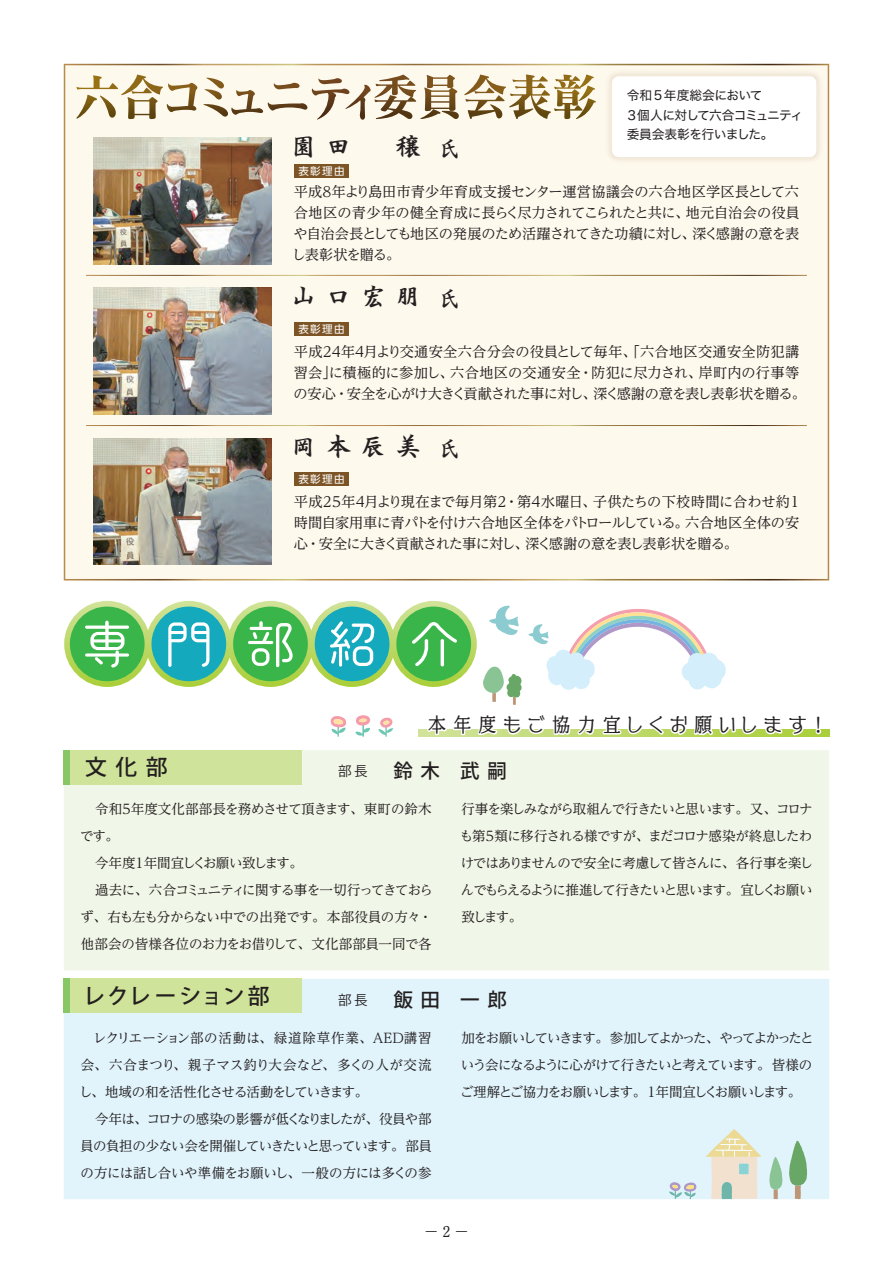
<style>
.page{position:relative;width:893px;height:1263px;background:#fff}
.page>*{position:absolute;margin:0;border:0;box-sizing:border-box;transform-origin:0 0}
.t1{font:50.55px "Kinuta Maru Maru GA Lr Std N R";letter-spacing:.62em;color:#fff}
.t2{font:700 25.2px "DFPAS Kai Sho CID";letter-spacing:.39em;color:#231f20}
.t3{font:500 21.75px "Koz Go Pro";letter-spacing:.1em;color:#231f20}
.t4{font:500 21.75px "Koz Go Pro";letter-spacing:.13em;color:#231f20}
.t5{font:19.65px "VDL AD Min Regular";letter-spacing:.385em;color:#231f20;scale:.9 1}
.t6{font:500 19.5px "Koz Go Pro";letter-spacing:.4em;color:#231f20}
.t7{font:700 15px "Futo Min A101 Pro";color:#231f20}
.t8{font:14.25px/21px "UD Reimin Pr 6 N";letter-spacing:-.045em;color:#231f20;text-align:justify}
.t9{font:14.25px/21px "UD Reimin Pr 6 N";letter-spacing:-.015em;color:#231f20}
.t10{font:13.5px/27px "UD Reimin Pr 6 N";letter-spacing:-.065em;color:#231f20;text-align:justify}
.t11{font:13.5px "UD Reimin Pr 6 N";letter-spacing:-.03em;color:#231f20}
.t12{font:13.5px "UD Reimin Pr 6 N";letter-spacing:-.02em;color:#231f20}
.t13{font:13.5px "UD Reimin Pr 6 N";letter-spacing:-.015em;color:#231f20}
.t14{font:13.5px "UD Reimin Pr 6 N";letter-spacing:-.14em;color:#231f20}
.t15{font:13.5px "Koz Go Pr 6 N";color:#231f20}
.t16{font:12.75px/19.5px "Hira Kaku Pro N W4";letter-spacing:-.045em;color:#231f20}
.t17{font:10.5px "UD Shin Go Pr 6";letter-spacing:.13em;color:#fff}
.s1{font-weight:600;font-size:23.55px}
</style>
<div class="page">
<div style="left:64px;top:979px;width:765px;height:220px;background:#e1f4fc"></div>
<div style="left:64px;top:750px;width:765px;height:220px;background:#f1f7e8"></div>
<div style="left:146px;top:601px;width:86px;height:86px;border:11px solid #fff;border-radius:50%"></div>
<div style="left:151px;top:606px;width:75px;height:75px;background:#15a9bd;border-radius:50%"></div>
<div style="left:227px;top:601px;width:87px;height:86px;border:11px solid #fff;border-radius:50%"></div>
<div style="left:233px;top:606px;width:75px;height:75px;background:#3ab54a;border-radius:50%"></div>
<div style="left:309px;top:601px;width:86px;height:86px;border:11px solid #fff;border-radius:50%"></div>
<div style="left:315px;top:606px;width:74px;height:75px;background:#15a9bd;border-radius:50%"></div>
<div style="left:391px;top:601px;width:86px;height:86px;border:11px solid #fff;border-radius:50%"></div>
<div style="left:396px;top:606px;width:75px;height:75px;background:#3ab54a;border-radius:50%"></div>
<div style="left:64px;top:601px;width:86px;height:86px;border:11px solid #fff;border-radius:50%"></div>
<div style="left:70px;top:606px;width:75px;height:75px;background:#3ab54a;border-radius:50%"></div>
<svg style="left:418px;top:729px;width:411px;height:8px"></svg>
<div style="left:816px;top:715px;width:5px;height:15px;border:3px solid #fff"></div>
<svg style="left:816px;top:728px;width:5px;height:6px"></svg>
<svg style="left:356px;top:715px;width:14px;height:22px"></svg>
<svg style="left:331px;top:716px;width:15px;height:21px"></svg>
<svg style="left:378px;top:718px;width:15px;height:19px"></svg>
<svg style="left:425px;top:601px;width:384px;height:136px"></svg>
<div style="left:64px;top:64px;width:765px;height:516px;background:#fef9ed"></div>
<img style="left:557px;top:64px;width:272px;height:148px">
<div style="left:612px;top:76px;width:204px;height:81px;background:#fff;border-radius:6px"></div>
<svg style="left:77px;top:75px;width:120px;height:44px;background:#dcd0b5"></svg>
<svg style="left:203px;top:75px;width:392px;height:45px;background:#d6c9b2"></svg>
<hr style="left:86px;top:275px;width:721px;height:1px;background:#fff">
<hr style="left:86px;top:425px;width:721px;height:1px;background:#fff">
<img style="left:94px;top:138px;width:177px;height:127px">
<div style="left:294px;top:164px;width:55px;height:14px;background:#7c5426"></div>
<img style="left:94px;top:288px;width:177px;height:127px">
<div style="left:294px;top:322px;width:55px;height:14px;background:#7c5426"></div>
<img style="left:94px;top:438px;width:177px;height:127px">
<div style="left:294px;top:472px;width:55px;height:14px;background:#7c5426"></div>
<div style="left:64px;top:750px;width:238px;height:34px;background:#d0e39a"></div>
<div style="left:64px;top:750px;width:6px;height:34px;background:#87c765"></div>
<div style="left:64px;top:979px;width:238px;height:34px;background:#d0e39a"></div>
<div style="left:64px;top:979px;width:6px;height:34px;background:#87c765"></div>
<svg style="left:706px;top:1129px;width:55px;height:71px;background:#e4e4d3"></svg>
<svg style="left:789px;top:1141px;width:18px;height:58px"></svg>
<svg style="left:769px;top:1157px;width:13px;height:42px"></svg>
<svg style="left:669px;top:1182px;width:27px;height:17px"></svg>
<h2 class="t2" style="left:291px;top:133px;width:171px">園田　穣 <span class="s1">氏</span></h2>
<p class="t17" style="left:298px;top:162px;width:48px">表彰理由</p>
<p class="t16" style="left:626px;top:85px;width:179px">令和5年度総会において<br>３個人に対して六合コミュニティ委員会表彰を行いました。</p>
<p class="t8" style="left:292px;top:180px;width:510px">平成８年より島田市青少年育成支援センター運営協議会の六合地区学区長として六合地区の青少年の健全育成に長らく尽力されてこられたと共に、地元自治会の役員や自治会長としても地区の発展のため活躍されてきた功績に対し、深く感謝の意を表し表彰状を贈る。</p>
<h2 class="t2" style="left:291px;top:283px;width:171px">山口宏朋 <span class="s1">氏</span></h2>
<p class="t17" style="left:298px;top:320px;width:48px">表彰理由</p>
<p class="t9" style="left:294px;top:341px;width:514px">平成２４年４月より交通安全六合分会の役員として毎年、「六合地区交通安全防犯講習会」に積極的に参加し、六合地区の交通安全・防犯に尽力され、岸町内の行事等の安心・安全を心がけ大きく貢献された事に対し、深く感謝の意を表し表彰状を贈る。</p>
<h2 class="t2" style="left:291px;top:433px;width:171px">岡本辰美 <span class="s1">氏</span></h2>
<p class="t17" style="left:298px;top:470px;width:48px">表彰理由</p>
<p class="t8" style="left:294px;top:491px;width:510px;text-align:left">平成２５年４月より現在まで毎月第２・第４水曜日、子供たちの下校時間に合わせ約１時間自家用車に青パトを付け六合地区全体をパトロールしている。六合地区全体の安心・安全に大きく貢献された事に対し、深く感謝の意を表し表彰状を贈る。</p>
<h1 class="t1" style="left:82px;top:612px;width:379px">専門部紹介</h1>
<h3 class="t4" style="left:85px;top:753px;width:84px">文化部</h3>
<h3 class="t5" style="left:428px;top:710px;width:445px">本年度もご協力宜しくお願いします！</h3>
<p class="t15" style="left:338px;top:763px;width:31px">部長</p>
<h3 class="t6" style="left:393px;top:759px;width:115px">鈴木 武嗣</h3>
<p class="t13" style="left:95px;top:798px;width:338px">令和５年度文化部部長を務めさせて頂きます、東町の鈴木</p>
<p class="t10" style="left:80px;top:822px;width:40px">です。</p>
<p class="t14" style="left:95px;top:852px;width:209px">今年度１年間宜しくお願い致します。</p>
<p class="t10" style="left:95px;top:876px;width:339px">過去に、六合コミュニティに関する事を一切行ってきておら</p>
<p class="t11" style="left:80px;top:906px;width:353px">ず、右も左も分からない中での出発です。本部役員の方々・</p>
<p class="t12" style="left:81px;top:933px;width:352px">他部会の皆様各位のお力をお借りして、文化部部員一同で各</p>
<p class="t10" style="left:460px;top:795px;width:355px">行事を楽しみながら取組んで行きたいと思います。又、コロナも第５類に移行される様ですが、まだコロナ感染が終息したわけではありませんので安全に考慮して皆さんに、各行事を楽しんでもらえるように推進して行きたいと思います。宜しくお願い致します。</p>
<h3 class="t3" style="left:83px;top:982px;width:188px">レクレーション部</h3>
<p class="t15" style="left:338px;top:992px;width:31px">部長</p>
<h3 class="t6" style="left:393px;top:987px;width:115px">飯田 一郎</h3>
<p class="t10" style="left:79px;top:1024px;width:355px;text-indent:14px">レクリエーション部の活動は、緑道除草作業、AED講習会、六合まつり、親子マス釣り大会など、多くの人が交流し、地域の和を活性化させる活動をしていきます。</p>
<p class="t10" style="left:80px;top:1105px;width:353px;text-indent:15px">今年は、コロナの感染の影響が低くなりましたが、役員や部員の負担の少ない会を開催していきたいと思っています。部員の方には話し合いや準備をお願いし、一般の方には多くの参</p>
<p class="t10" style="left:460px;top:1024px;width:355px">加をお願いしていきます。参加してよかった、やってよかったという会になるように心がけて行きたいと考えています。皆様のご理解とご協力をお願いします。１年間宜しくお願いします。</p>
<p class="t7" style="left:424px;top:1219px;width:47px">−2−</p>
</div>
